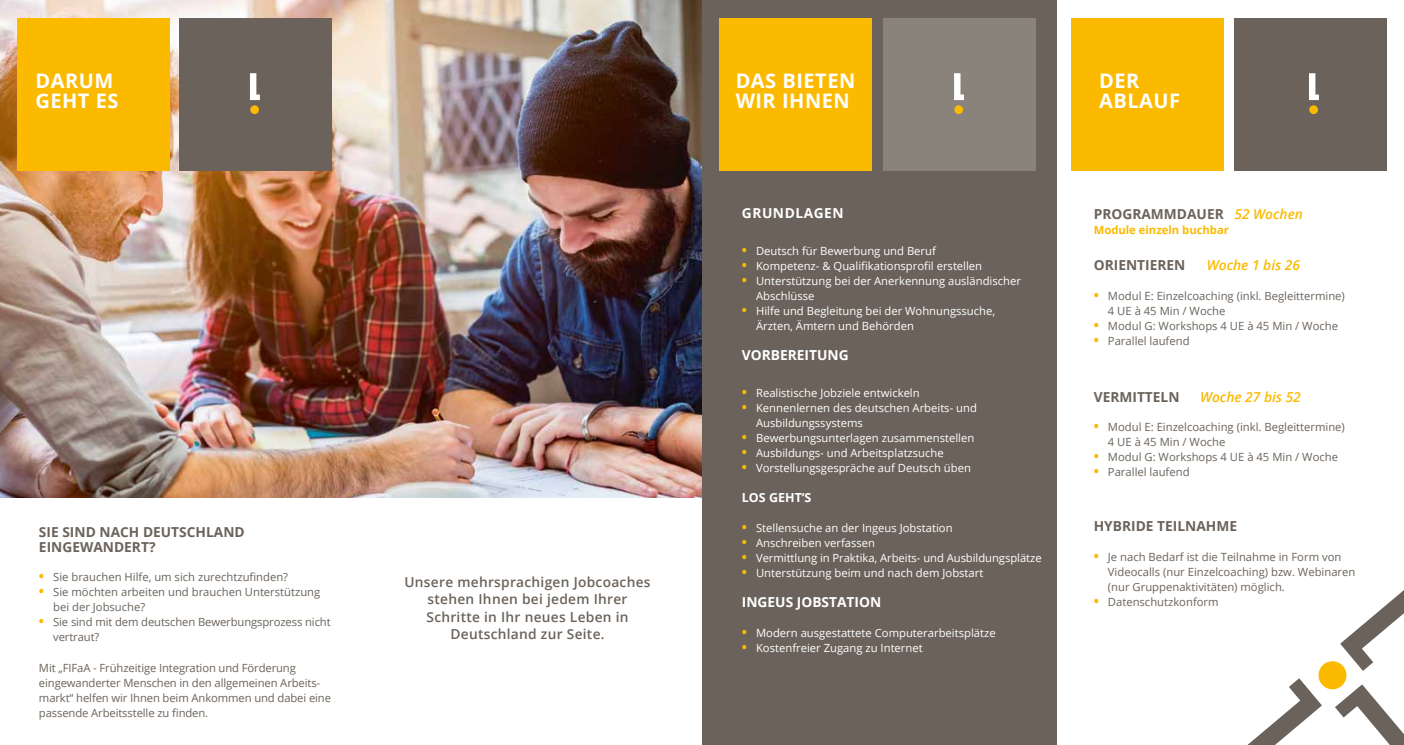
<style>
.page{position:relative;width:1404px;height:745px;background:#fff}
.page>*{position:absolute;margin:0;border:0;box-sizing:border-box;transform-origin:0 0}
.t1{font:700 20px/20px "Open Sans";letter-spacing:.025em;color:#fff}
.t2{font:600 13.75px/17.5px "Open Sans";letter-spacing:.02em;color:#6b635b;text-align:center}
.t3{font:700 13.75px/15px "Open Sans";color:#6b635b}
.t4{font:700 13.75px "Open Sans";color:#fff}
.t5{font:italic 600 13.75px "Open Sans";color:#fbba00}
.t6{font:700 13.75px "Open Sans";letter-spacing:.04em;color:#fff}
.t7{font:700 12.5px "Open Sans";color:#fff}
.t8{font:11.25px/15px "Open Sans";color:#6b635b}
.t9{font:11.25px/15px "Open Sans";color:#fff}
.t10{font:700 11.25px "Open Sans";color:#fbba00}
.s1{font-weight:700;font-size:13.75px;color:#fbba00}
.s2{font-weight:600;font-style:italic;color:#fbba00}
</style>
<div class="page">
<img style="left:0;top:0;width:702px;height:497px">
<div style="left:702px;top:0;width:354px;height:744px;background:#6b635b"></div>
<div style="left:18px;top:18px;width:152px;height:152px;background:#fbba00"></div>
<div style="left:719px;top:18px;width:153px;height:152px;background:#fbba00"></div>
<div style="left:882px;top:18px;width:153px;height:152px;background:#8a837c"></div>
<div style="left:179px;top:18px;width:152px;height:152px;background:#6b635b"></div>
<svg style="left:954px;top:73px;width:9px;height:27px"></svg>
<div style="left:954px;top:105px;width:9px;height:9px;background:#fbba00;border-radius:50%"></div>
<svg style="left:250px;top:73px;width:10px;height:27px"></svg>
<div style="left:250px;top:105px;width:9px;height:9px;background:#fbba00;border-radius:50%"></div>
<div style="left:1070px;top:18px;width:153px;height:152px;background:#fbba00"></div>
<div style="left:1233px;top:18px;width:152px;height:152px;background:#6b635b"></div>
<svg style="left:1309px;top:73px;width:9px;height:27px"></svg>
<svg style="left:1308px;top:105px;width:9px;height:9px"></svg>
<svg style="left:1248px;top:591px;width:155px;height:153px"></svg>
<h1 class="t1" style="left:35px;top:70px;width:84px">DARUM<br>GEHT ES</h1>
<h1 class="t1" style="left:735px;top:70px;width:121px">DAS BIETEN<br>WIR IHNEN</h1>
<h1 class="t1" style="left:1098px;top:70px;width:82px">DER<br>ABLAUF</h1>
<p class="t3" style="left:39px;top:524px;width:207px">SIE SIND NACH DEUTSCHLAND<br>EINGEWANDERT?</p>
<p class="t8" style="left:39px;top:568px;width:250px"><span class="s1">•</span> Sie brauchen Hilfe, um sich zurechtzufinden?</p>
<p class="t8" style="left:53px;top:583px;width:269px;text-indent:-14px"><span class="s1">•</span> Sie möchten arbeiten und brauchen Unterstützung bei der Jobsuche?</p>
<p class="t8" style="left:53px;top:613px;width:279px;text-indent:-14px"><span class="s1">•</span> Sie sind mit dem deutschen Bewerbungsprozess nicht vertraut?</p>
<p class="t8" style="left:39px;top:660px;width:293px">Mit „FIFaA - Frühzeitige Integration und Förderung eingewanderter Menschen in den allgemeinen Arbeits&shy;markt“ helfen wir Ihnen beim Ankommen und dabei eine passende Arbeitsstelle zu finden.</p>
<p class="t2" style="left:404px;top:572px;width:248px">Unsere mehrsprachigen Jobcoaches stehen Ihnen bei jedem Ihrer<br>Schritte in Ihr neues Leben in<br>Deutschland zur Seite.</p>
<p class="t6" style="left:741px;top:203px;width:103px">GRUNDLAGEN</p>
<p class="t9" style="left:741px;top:243px;width:195px"><span class="s1">•</span> Deutsch für Bewerbung und Beruf</p>
<p class="t9" style="left:741px;top:258px;width:242px"><span class="s1">•</span> Kompetenz- &amp; Qualifikationsprofil erstellen</p>
<p class="t9" style="left:756px;top:273px;width:266px;text-indent:-14px"><span class="s1">•</span> Unterstützung bei der Anerkennung ausländischer<br>Abschlüsse</p>
<p class="t9" style="left:756px;top:303px;width:241px;text-indent:-14px"><span class="s1">•</span> Hilfe und Begleitung bei der Wohnungssuche,<br>Ärzten, Ämtern und Behörden</p>
<p class="t4" style="left:741px;top:345px;width:108px">VORBEREITUNG</p>
<p class="t9" style="left:741px;top:385px;width:179px"><span class="s1">•</span> Realistische Jobziele entwickeln</p>
<p class="t9" style="left:756px;top:400px;width:222px;text-indent:-14px"><span class="s1">•</span> Kennenlernen des deutschen Arbeits- und<br>Ausbildungssystems</p>
<p class="t9" style="left:741px;top:430px;width:234px"><span class="s1">•</span> Bewerbungsunterlagen zusammenstellen</p>
<p class="t9" style="left:741px;top:445px;width:203px"><span class="s1">•</span> Ausbildungs- und Arbeitsplatzsuche</p>
<p class="t9" style="left:741px;top:460px;width:230px"><span class="s1">•</span> Vorstellungsgespräche auf Deutsch üben</p>
<p class="t7" style="left:741px;top:488px;width:71px">LOS GEHT‘S</p>
<p class="t9" style="left:741px;top:520px;width:212px"><span class="s1">•</span> Stellensuche an der Ingeus Jobstation</p>
<p class="t9" style="left:741px;top:535px;width:135px"><span class="s1">•</span> Anschreiben verfassen</p>
<p class="t9" style="left:741px;top:550px;width:301px"><span class="s1">•</span> Vermittlung in Praktika, Arbeits- und Ausbildungsplätze</p>
<p class="t9" style="left:741px;top:565px;width:243px"><span class="s1">•</span> Unterstützung beim und nach dem Jobstart</p>
<p class="t4" style="left:741px;top:592px;width:141px">INGEUS JOBSTATION</p>
<p class="t9" style="left:741px;top:625px;width:255px"><span class="s1">•</span> Modern ausgestattete Computerarbeitsplätze</p>
<p class="t9" style="left:741px;top:640px;width:182px"><span class="s1">•</span> Kostenfreier Zugang zu Internet</p>
<p class="t3" style="left:1093px;top:206px;width:211px">PROGRAMMDAUER <span class="s2">52 Wochen</span></p>
<p class="t10" style="left:1093px;top:222px;width:137px">Module einzeln buchbar</p>
<p class="t3" style="left:1093px;top:257px;width:93px">ORIENTIEREN</p>
<p class="t5" style="left:1206px;top:255px;width:95px">Woche 1 bis 26</p>
<p class="t8" style="left:1107px;top:288px;width:238px;text-indent:-14px"><span class="s1">•</span> Modul E: Einzelcoaching (inkl. Begleittermine)<br>4 UE à 45 Min / Woche</p>
<p class="t8" style="left:1093px;top:318px;width:246px"><span class="s1">•</span> Modul G: Workshops 4 UE à 45 Min / Woche</p>
<p class="t8" style="left:1093px;top:333px;width:97px"><span class="s1">•</span> Parallel laufend</p>
<p class="t3" style="left:1093px;top:389px;width:87px">VERMITTELN</p>
<p class="t5" style="left:1199px;top:387px;width:102px">Woche 27 bis 52</p>
<p class="t8" style="left:1107px;top:418px;width:238px;text-indent:-14px"><span class="s1">•</span> Modul E: Einzelcoaching (inkl. Begleittermine)<br>4 UE à 45 Min / Woche</p>
<p class="t8" style="left:1093px;top:448px;width:246px"><span class="s1">•</span> Modul G: Workshops 4 UE à 45 Min / Woche</p>
<p class="t8" style="left:1093px;top:463px;width:97px"><span class="s1">•</span> Parallel laufend</p>
<p class="t3" style="left:1093px;top:517px;width:145px">HYBRIDE TEILNAHME</p>
<p class="t8" style="left:1107px;top:548px;width:249px;text-indent:-14px"><span class="s1">•</span> Je nach Bedarf ist die Teilnahme in Form von<br>Videocalls (nur Einzelcoaching) bzw. Webinaren (nur Gruppenaktivitäten) möglich.</p>
<p class="t8" style="left:1093px;top:593px;width:126px"><span class="s1">•</span> Datenschutzkonform</p>
</div>
